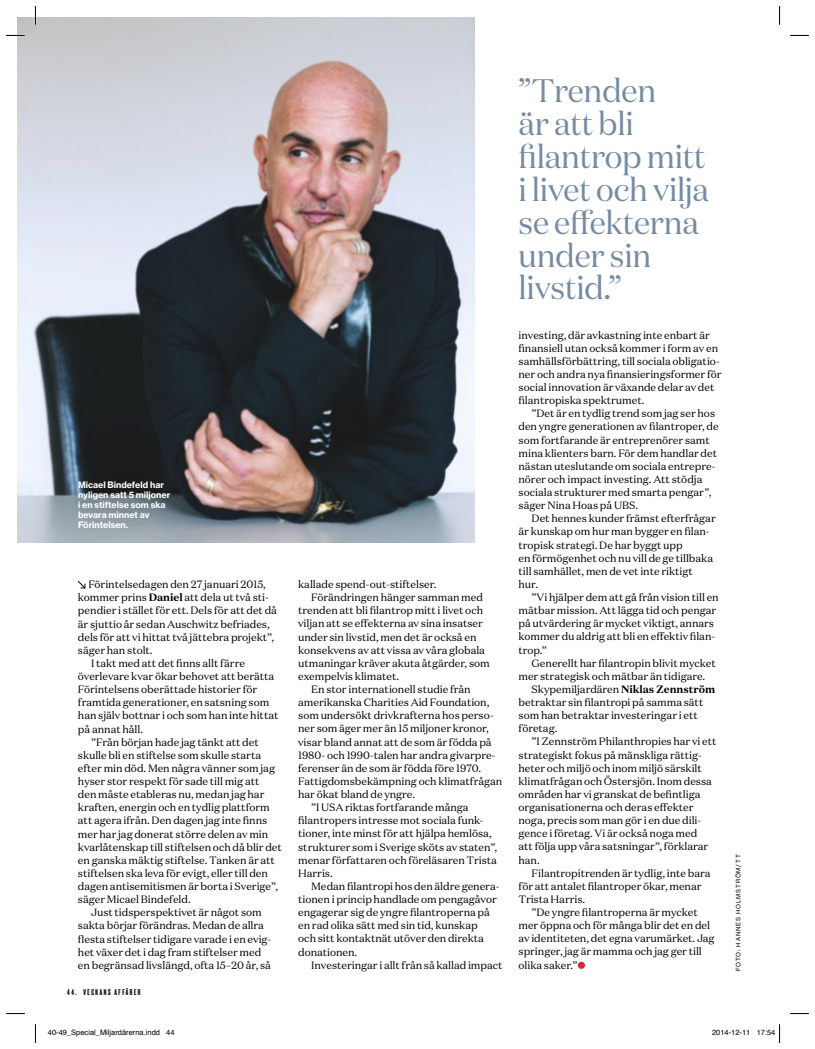
<style>
.page{position:relative;width:815px;height:1049px;background:#fff}
.page>*{position:absolute;margin:0;border:0;box-sizing:border-box;transform-origin:0 0}
.t1{font:32.5px/32.9px "Domaine Display";color:#768ba2}
.t2{font:10.62px/13.1px "Domaine Text";letter-spacing:-.005em;color:#000}
.t3{font:8.75px/10px "N Haas Grotesk TX Std 75 Bd";color:#fff}
.t4{font:500 7.75px "Druk";letter-spacing:.2em;color:#000}
.t5{font:7.5px "Helvetica";color:#000}
.t6{font:6px "N Haas Grotesk TX Std 55 Rg";letter-spacing:.14em;color:#000}
.s1{font-weight:700}
</style>
<div class="page">
<div style="left:578px;top:962px;width:7px;height:7px;background:#df2237;border-radius:50%"></div>
<img style="left:18px;top:18px;width:456px;height:524px">
<svg style="left:78px;top:580px;width:7px;height:8px"></svg>
<svg style="left:6px;top:35px;width:19px;height:1px"></svg>
<svg style="left:790px;top:35px;width:19px;height:1px"></svg>
<svg style="left:6px;top:1013px;width:19px;height:1px"></svg>
<svg style="left:790px;top:1013px;width:19px;height:1px"></svg>
<svg style="left:35px;top:6px;width:1px;height:19px"></svg>
<svg style="left:35px;top:1024px;width:1px;height:19px"></svg>
<svg style="left:779px;top:6px;width:1px;height:19px"></svg>
<svg style="left:779px;top:1024px;width:1px;height:19px"></svg>
<p class="t3" style="left:78px;top:480px;width:94px">Micael Bindefeld har nyligen satt 5 miljoner i en stiftelse som ska bevara minnet av<br>Förintelsen.</p>
<p class="t2" style="left:88px;top:578px;width:179px">Förintelsedagen den 27 januari 2015,</p>
<p class="t2" style="left:78px;top:591px;width:192px">kommer prins <span class="s1">Daniel</span> att dela ut två sti-</p>
<p class="t2" style="left:78px;top:604px;width:201px">pendier i stället för ett. Dels för att det då</p>
<p class="t2" style="left:78px;top:617px;width:193px">är sjuttio år sedan Auschwitz befriades,</p>
<p class="t2" style="left:78px;top:630px;width:198px">dels för att vi hittat två jättebra projekt”,</p>
<p class="t2" style="left:78px;top:643px;width:76px">säger han stolt.</p>
<p class="t2" style="left:91px;top:656px;width:155px">I takt med att det finns allt färre</p>
<p class="t2" style="left:78px;top:669px;width:198px">överlevare kvar ökar behovet att berätta</p>
<p class="t2" style="left:78px;top:683px;width:181px">Förintelsens oberättade historier för</p>
<p class="t2" style="left:78px;top:696px;width:193px">framtida generationer, en satsning som</p>
<p class="t2" style="left:78px;top:709px;width:202px">han själv bottnar i och som han inte hittat</p>
<p class="t2" style="left:78px;top:722px;width:67px">på annat håll.</p>
<p class="t2" style="left:91px;top:735px;width:169px">”Från början hade jag tänkt att det</p>
<p class="t2" style="left:78px;top:748px;width:185px">skulle bli en stiftelse som skulle starta</p>
<p class="t2" style="left:78px;top:761px;width:199px">efter min död. Men några vänner som jag</p>
<p class="t2" style="left:78px;top:774px;width:183px">hyser stor respekt för sade till mig att</p>
<p class="t2" style="left:78px;top:788px;width:188px">den måste etableras nu, medan jag har</p>
<p class="t2" style="left:78px;top:801px;width:193px">kraften, energin och en tydlig plattform</p>
<p class="t2" style="left:78px;top:814px;width:191px">att agera ifrån. Den dagen jag inte finns</p>
<p class="t2" style="left:78px;top:827px;width:192px">mer har jag donerat större delen av min</p>
<p class="t2" style="left:78px;top:840px;width:205px">kvarlåtenskap till stiftelsen och då blir det</p>
<p class="t2" style="left:78px;top:853px;width:199px">en ganska mäktig stiftelse. Tanken är att</p>
<p class="t2" style="left:78px;top:866px;width:192px">stiftelsen ska leva för evigt, eller till den</p>
<p class="t2" style="left:78px;top:879px;width:202px">dagen antisemitismen är borta i Sverige”,</p>
<p class="t2" style="left:78px;top:893px;width:114px">säger Micael Bindefeld.</p>
<p class="t2" style="left:91px;top:906px;width:172px">Just tidsperspektivet är något som</p>
<p class="t2" style="left:78px;top:919px;width:188px">sakta börjar förändras. Medan de allra</p>
<p class="t2" style="left:78px;top:932px;width:195px">flesta stiftelser tidigare varade i en evig-</p>
<p class="t2" style="left:78px;top:945px;width:185px">het växer det i dag fram stiftelser med</p>
<p class="t2" style="left:78px;top:958px;width:195px">en begränsad livslängd, ofta 15–20 år, så</p>
<p class="t4" style="left:67px;top:987px;width:75px">44. VECKANS AFFÄRER</p>
<p class="t2" style="left:298px;top:578px;width:140px">kallade spend-out-stiftelser.</p>
<p class="t2" style="left:311px;top:591px;width:173px">Förändringen hänger samman med</p>
<p class="t2" style="left:298px;top:604px;width:187px">trenden att bli filantrop mitt i livet och</p>
<p class="t2" style="left:298px;top:617px;width:186px">viljan att se effekterna av sina insatser</p>
<p class="t2" style="left:298px;top:630px;width:180px">under sin livstid, men det är också en</p>
<p class="t2" style="left:298px;top:643px;width:188px">konsekvens av att vissa av våra globala</p>
<p class="t2" style="left:298px;top:656px;width:193px">utmaningar kräver akuta åtgärder, som</p>
<p class="t2" style="left:298px;top:669px;width:102px">exempelvis klimatet.</p>
<p class="t2" style="left:311px;top:682px;width:161px">En stor internationell studie från</p>
<p class="t2" style="left:298px;top:696px;width:193px">amerikanska Charities Aid Foundation,</p>
<p class="t2" style="left:298px;top:709px;width:197px">som undersökt drivkrafterna hos perso-</p>
<p class="t2" style="left:298px;top:722px;width:192px">ner som äger mer än 15 miljoner kronor,</p>
<p class="t2" style="left:298px;top:735px;width:195px">visar bland annat att de som är födda på</p>
<p class="t2" style="left:298px;top:748px;width:199px">1980- och 1990-talen har andra givarpre-</p>
<p class="t2" style="left:298px;top:761px;width:184px">ferenser än de som är födda före 1970.</p>
<p class="t2" style="left:298px;top:774px;width:206px">Fattigdomsbekämpning och klimatfrågan</p>
<p class="t2" style="left:298px;top:787px;width:119px">har ökat bland de yngre.</p>
<p class="t2" style="left:311px;top:801px;width:159px">”I USA riktas fortfarande många</p>
<p class="t2" style="left:298px;top:814px;width:187px">filantropers intresse mot sociala funk-</p>
<p class="t2" style="left:298px;top:827px;width:195px">tioner, inte minst för att hjälpa hemlösa,</p>
<p class="t2" style="left:298px;top:840px;width:201px">strukturer som i Sverige sköts av staten”,</p>
<p class="t2" style="left:298px;top:853px;width:200px">menar författaren och föreläsaren Trista</p>
<p class="t2" style="left:298px;top:866px;width:36px">Harris.</p>
<p class="t2" style="left:311px;top:879px;width:190px">Medan filantropi hos den äldre genera-</p>
<p class="t2" style="left:298px;top:892px;width:200px">tionen i princip handlade om pengagåvor</p>
<p class="t2" style="left:298px;top:906px;width:193px">engagerar sig de yngre filantroperna på</p>
<p class="t2" style="left:298px;top:919px;width:181px">en rad olika sätt med sin tid, kunskap</p>
<p class="t2" style="left:298px;top:932px;width:187px">och sitt kontaktnät utöver den direkta</p>
<p class="t2" style="left:298px;top:945px;width:61px">donationen.</p>
<p class="t2" style="left:311px;top:958px;width:193px">Investeringar i allt från så kallad impact</p>
<h1 class="t1" style="left:519px;top:74px;width:192px">”Trenden<br>är att bli filantrop mitt i livet och vilja se effekterna under sin livstid.”</h1>
<p class="t2" style="left:519px;top:328px;width:205px">investing, där avkastning inte enbart är finansiell utan också kommer i form av en samhällsförbättring, till sociala obligatio&shy;ner och andra nya finansieringsformer för social innovation är växande delar av det filantropiska spektrumet.</p>
<p class="t2" style="left:519px;top:407px;width:202px;text-indent:13px">”Det är en tydlig trend som jag ser hos den yngre generationen av filantroper, de som fortfarande är entreprenörer samt mina klienters barn. För dem handlar det nästan uteslutande om sociala entrepre&shy;nörer och impact investing. Att stödja sociala strukturer med smarta pengar”, säger Nina Hoas på UBS.</p>
<p class="t2" style="left:519px;top:512px;width:199px;text-indent:13px">Det hennes kunder främst efterfrågar är kunskap om hur man bygger en filan&shy;tropisk strategi. De har byggt upp<br>en förmögenhet och nu vill de ge tillbaka till samhället, men de vet inte riktigt<br>hur.</p>
<p class="t2" style="left:519px;top:590px;width:202px;text-indent:13px">”Vi hjälper dem att gå från vision till en mätbar mission. Att lägga tid och pengar på utvärdering är mycket viktigt, annars kommer du aldrig att bli en effektiv filan&shy;trop.”</p>
<p class="t2" style="left:532px;top:656px;width:186px">Generellt har filantropin blivit mycket</p>
<p class="t2" style="left:519px;top:669px;width:188px">mer strategisk och mätbar än tidigare.</p>
<p class="t2" style="left:532px;top:682px;width:185px">Skypemiljardären <span class="s1">Niklas Zennström</span></p>
<p class="t2" style="left:519px;top:695px;width:186px">betraktar sin filantropi på samma sätt</p>
<p class="t2" style="left:519px;top:709px;width:181px">som han betraktar investeringar i ett</p>
<p class="t2" style="left:519px;top:722px;width:40px">företag.</p>
<p class="t2" style="left:532px;top:735px;width:187px">”I Zennström Philanthropies har vi ett</p>
<p class="t2" style="left:519px;top:748px;width:185px">strategiskt fokus på mänskliga rättig-</p>
<p class="t2" style="left:519px;top:761px;width:185px">heter och miljö och inom miljö särskilt</p>
<p class="t2" style="left:519px;top:774px;width:195px">klimatfrågan och Östersjön. Inom dessa</p>
<p class="t2" style="left:519px;top:787px;width:184px">områden har vi granskat de befintliga</p>
<p class="t2" style="left:519px;top:800px;width:177px">organisationerna och deras effekter</p>
<p class="t2" style="left:519px;top:814px;width:184px">noga, precis som man gör i en due dili-</p>
<p class="t2" style="left:519px;top:827px;width:180px">gence i företag. Vi är också noga med</p>
<p class="t2" style="left:519px;top:840px;width:191px">att följa upp våra satsningar”, förklarar</p>
<p class="t2" style="left:519px;top:853px;width:23px">han.</p>
<p class="t2" style="left:532px;top:866px;width:181px">Filantropitrenden är tydlig, inte bara</p>
<p class="t2" style="left:519px;top:879px;width:185px">för att antalet filantroper ökar, menar</p>
<p class="t2" style="left:519px;top:892px;width:68px">Trista Harris.</p>
<p class="t2" style="left:532px;top:905px;width:168px">”De yngre filantroperna är mycket</p>
<p class="t2" style="left:519px;top:919px;width:193px">mer öppna och för många blir det en del</p>
<p class="t2" style="left:519px;top:932px;width:198px">av identiteten, det egna varumärket. Jag</p>
<p class="t2" style="left:519px;top:945px;width:185px">springer, jag är mamma och jag ger till</p>
<p class="t2" style="left:519px;top:958px;width:60px">olika saker.”</p>
<p class="t6" style="left:735px;top:971px;width:118px;rotate:-90deg">FOTO: HANNES HOLMSTRÖM/TT</p>
<p class="t5" style="left:48px;top:1029px;width:128px">40-49_Special_Miljardärerna.indd 44</p>
<p class="t5" style="left:712px;top:1029px;width:65px">2014-12-11 17:54</p>
</div>
